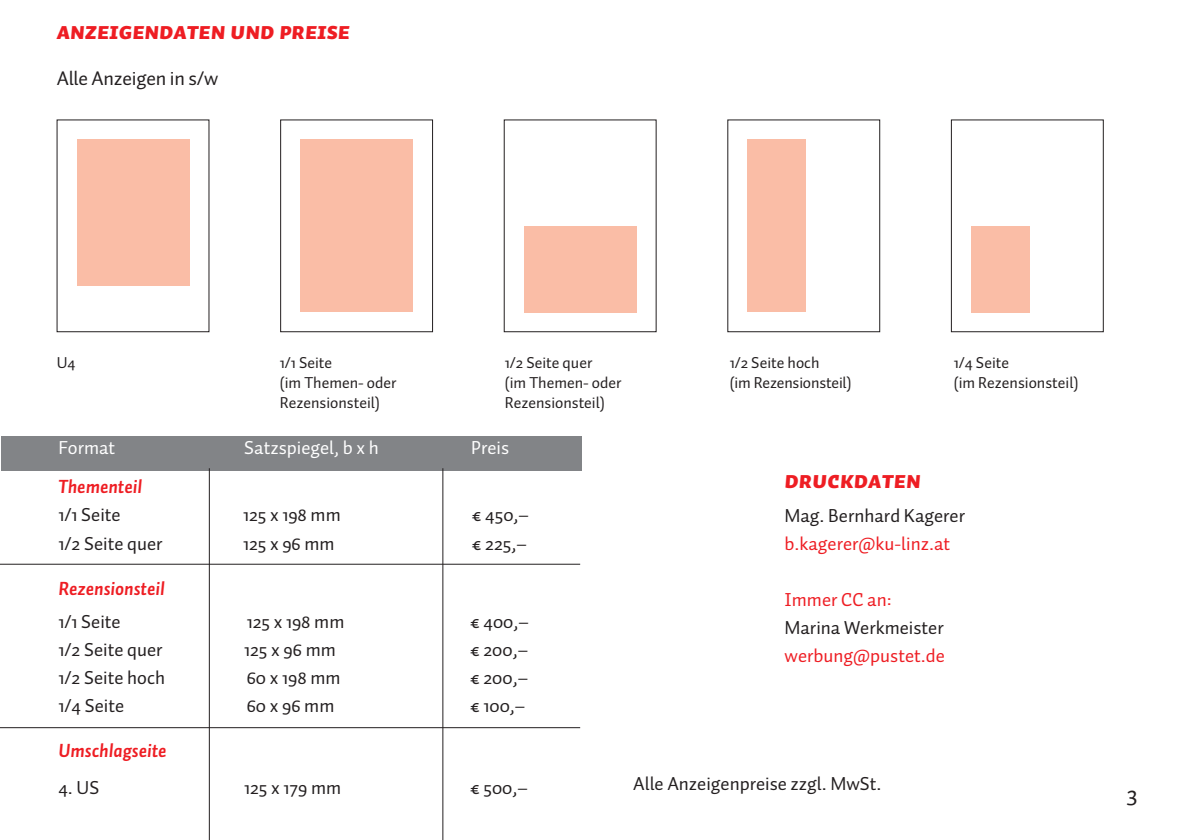
<style>
.page{position:relative;width:1191px;height:840px;background:#fff}
.page>*{position:absolute;margin:0;border:0;box-sizing:border-box;transform-origin:0 0}
.t1{font:24px "Auto 1 Black Italic Sm Cp";letter-spacing:-.01em;color:#ee1d23}
.t2{font:24px "Auto 1";color:#231f20}
.t3{font:20px "Auto 1";letter-spacing:-.01em;color:#231f20}
.t4{font:19px "Auto 1";color:#231f20}
.t5{font:19px "Auto 1";color:#ee1d23}
.t6{font:italic 700 19px "Auto 1";color:#ee1d23}
.t7{font:19px "Auto 1";color:#fff}
.t8{font:16px/20px "Auto 1";color:#231f20}
</style>
<div class="page">
<div style="left:280px;top:119px;width:153px;height:213px;background:#fff;border:1px solid #231f20"></div>
<div style="left:300px;top:139px;width:113px;height:173px;background:#fabda6"></div>
<div style="left:524px;top:226px;width:112px;height:86px;background:#fabda6"></div>
<div style="left:727px;top:119px;width:153px;height:213px;background:#fff;border:1px solid #231f20"></div>
<div style="left:747px;top:139px;width:58px;height:173px;background:#fabda6"></div>
<div style="left:951px;top:119px;width:152px;height:213px;background:#fff;border:1px solid #231f20"></div>
<div style="left:971px;top:226px;width:58px;height:86px;background:#fabda6"></div>
<div style="left:77px;top:139px;width:112px;height:146px;background:#fabda6"></div>
<div style="left:2px;top:436px;width:580px;height:34px;background:#828487"></div>
<hr style="left:0;top:563px;width:580px;height:1px;background:#231f20">
<hr style="left:0;top:727px;width:580px;height:1px;background:#231f20">
<hr style="left:209px;top:468px;width:1px;height:371px;background:#231f20">
<hr style="left:442px;top:468px;width:1px;height:371px;background:#231f20">
<p class="t1" style="left:57px;top:19px;width:295px">Anzeigendaten und Preise</p>
<p class="t3" style="left:57px;top:65px;width:163px">Alle Anzeigen in s/w</p>
<p class="t8" style="left:57px;top:351px;width:20px">U4</p>
<p class="t8" style="left:729px;top:351px;width:123px">1/2 Seite hoch<br>(im Rezensionsteil)</p>
<p class="t8" style="left:280px;top:351px;width:118px">1/1 Seite<br>(im Themen- oder<br>Rezensionsteil)</p>
<p class="t8" style="left:505px;top:351px;width:118px">1/2 Seite quer<br>(im Themen- oder<br>Rezensionsteil)</p>
<p class="t8" style="left:953px;top:351px;width:126px">1/4 Seite<br>(im Rezensionsteil)</p>
<p class="t7" style="left:58px;top:435px;width:58px">Format</p>
<p class="t7" style="left:244px;top:435px;width:136px">Satzspiegel, b x h</p>
<p class="t7" style="left:471px;top:435px;width:39px">Preis</p>
<p class="t6" style="left:58px;top:474px;width:85px">Thementeil</p>
<p class="t4" style="left:58px;top:503px;width:64px">1/1 Seite</p>
<p class="t4" style="left:243px;top:503px;width:99px">125 x 198 mm</p>
<p class="t4" style="left:472px;top:503px;width:59px">€ 450,–</p>
<p class="t4" style="left:58px;top:531px;width:106px">1/2 Seite quer</p>
<p class="t4" style="left:243px;top:531px;width:93px">125 x 96 mm</p>
<p class="t4" style="left:472px;top:531px;width:56px">€ 225,–</p>
<p class="t6" style="left:58px;top:575px;width:108px">Rezensionsteil</p>
<p class="t4" style="left:58px;top:609px;width:64px">1/1 Seite</p>
<p class="t4" style="left:247px;top:609px;width:99px">125 x 198 mm</p>
<p class="t4" style="left:470px;top:609px;width:60px">€ 400,–</p>
<p class="t4" style="left:58px;top:637px;width:106px">1/2 Seite quer</p>
<p class="t4" style="left:244px;top:637px;width:93px">125 x 96 mm</p>
<p class="t4" style="left:470px;top:637px;width:59px">€ 200,–</p>
<p class="t4" style="left:58px;top:665px;width:108px">1/2 Seite hoch</p>
<p class="t4" style="left:247px;top:665px;width:95px">60 x 198 mm</p>
<p class="t4" style="left:470px;top:665px;width:59px">€ 200,–</p>
<p class="t4" style="left:58px;top:693px;width:67px">1/4 Seite</p>
<p class="t4" style="left:247px;top:693px;width:89px">60 x 96 mm</p>
<p class="t4" style="left:470px;top:693px;width:57px">€ 100,–</p>
<p class="t6" style="left:58px;top:738px;width:110px">Umschlagseite</p>
<p class="t4" style="left:58px;top:774px;width:43px">4. US</p>
<p class="t4" style="left:244px;top:774px;width:98px">125 x 179 mm</p>
<p class="t4" style="left:470px;top:774px;width:59px">€ 500,–</p>
<p class="t1" style="left:784px;top:468px;width:138px">Druckdaten</p>
<p class="t4" style="left:784px;top:503px;width:182px">Mag. Bernhard Kagerer</p>
<p class="t5" style="left:784px;top:531px;width:167px">b.kagerer@ku-linz.at</p>
<p class="t5" style="left:784px;top:587px;width:109px">Immer CC an:</p>
<p class="t4" style="left:784px;top:615px;width:161px">Marina Werkmeister</p>
<p class="t5" style="left:784px;top:643px;width:162px">werbung@pustet.de</p>
<p class="t4" style="left:633px;top:771px;width:250px">Alle Anzeigenpreise zzgl. MwSt.</p>
<p class="t2" style="left:1126px;top:778px;width:12px">3</p>
</div>
